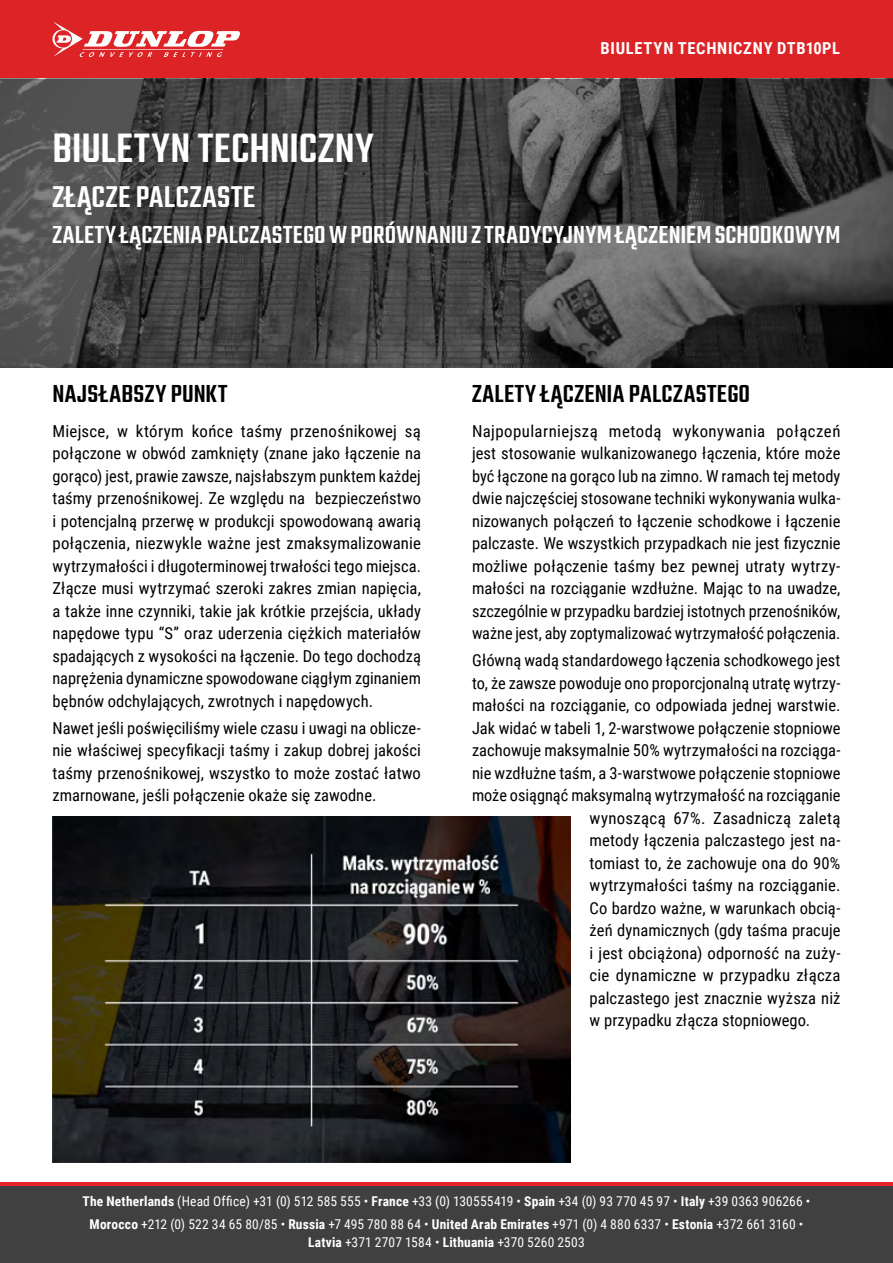
<style>
.page{position:relative;width:893px;height:1263px;background:#fff}
.page>*{position:absolute;margin:0;border:0;box-sizing:border-box;transform-origin:0 0}
.t1{font:500 45px "Teko";letter-spacing:.01em;color:#fff}
.t2{font:500 33px "Teko";letter-spacing:.015em;color:#fff}
.t3{font:500 27px "Teko";letter-spacing:.01em;color:#fff}
.t4{font:500 27px "Teko";letter-spacing:.015em;color:#000}
.t5{font:16.5px/22.5px "Roboto Condensed";letter-spacing:.005em;color:#000;text-align:justify}
.t6{font:700 16.5px "Roboto Condensed";letter-spacing:.04em;color:#fff}
.t7{font:13.5px/22.5px "Roboto Condensed";letter-spacing:.015em;color:#fff;text-align:center}
.s1{font-weight:700}
</style>
<div class="page">
<div style="left:0;top:0;width:893px;height:79px;background:#dc2326"></div>
<svg style="left:52px;top:22px;width:188px;height:35px"></svg>
<svg style="left:0;top:79px;width:893px;height:288px;background:#414141"></svg>
<div style="left:0;top:1184px;width:893px;height:79px;background:#404040"></div>
<hr style="left:0;top:1182px;width:893px;height:3px;background:#ec2027">
<img style="left:52px;top:817px;width:519px;height:345px">
<h1 class="t1" style="left:52px;top:122px;width:323px">BIULETYN TECHNICZNY</h1>
<p class="t6" style="left:601px;top:37px;width:241px">BIULETYN TECHNICZNY DTB10PL</p>
<h2 class="t2" style="left:52px;top:178px;width:204px">ZŁĄCZE PALCZASTE</h2>
<h3 class="t3" style="left:52px;top:219px;width:789px">ZALETY ŁĄCZENIA PALCZASTEGO W PORÓWNANIU Z TRADYCYJNYM ŁĄCZENIEM SCHODKOWYM</h3>
<h3 class="t4" style="left:52px;top:378px;width:176px">NAJSŁABSZY PUNKT</h3>
<p class="t5" style="left:52px;top:419px;width:370px">Miejsce, w którym końce taśmy przenośnikowej są połączone w obwód zamknięty (znane jako łączenie na gorąco) jest, prawie zawsze, najsłabszym punktem każdej taśmy przenośnikowej. Ze względu na bezpieczeństwo i potencjalną przerwę w produkcji spowodowaną awarią połączenia, niezwykle ważne jest zmaksymalizowanie wytrzymałości i długoterminowej trwałości tego miejsca.<br>Złącze musi wytrzymać szeroki zakres zmian napięcia, a także inne czynniki, takie jak krótkie przejścia, układy napędowe typu “S” oraz uderzenia ciężkich materiałów spadających z wysokości na łączenie. Do tego dochodzą naprężenia dynamiczne spowodowane ciągłym zginaniem bębnów odchylających, zwrotnych i napędowych.</p>
<p class="t5" style="left:52px;top:716px;width:370px">Nawet jeśli poświęciliśmy wiele czasu i uwagi na oblicze&shy;nie właściwej specyfikacji taśmy i zakup dobrej jakości taśmy przenośnikowej, wszystko to może zostać łatwo zmarnowane, jeśli połączenie okaże się zawodne.</p>
<h3 class="t4" style="left:472px;top:378px;width:280px">ZALETY ŁĄCZENIA PALCZASTEGO</h3>
<p class="t5" style="left:472px;top:419px;width:370px">Najpopularniejszą metodą wykonywania połączeń jest stosowanie wulkanizowanego łączenia, które może być łączone na gorąco lub na zimno. W ramach tej metody dwie najczęściej stosowane techniki wykonywania wulka&shy;nizowanych połączeń to łączenie schodkowe i łączenie palczaste. We wszystkich przypadkach nie jest fizycznie możliwe połączenie taśmy bez pewnej utraty wytrzy&shy;małości na rozciąganie wzdłużne. Mając to na uwadze, szczególnie w przypadku bardziej istotnych przenośników, ważne jest, aby zoptymalizować wytrzymałość połączenia.</p>
<p class="t5" style="left:472px;top:648px;width:370px">Główną wadą standardowego łączenia schodkowego jest</p>
<p class="t5" style="left:472px;top:671px;width:370px">to, że zawsze powoduje ono proporcjonalną utratę wytrzy-</p>
<p class="t5" style="left:472px;top:693px;width:370px">małości na rozciąganie, co odpowiada jednej warstwie.</p>
<p class="t5" style="left:472px;top:716px;width:370px">Jak widać w tabeli 1, 2-warstwowe połączenie stopniowe</p>
<p class="t5" style="left:472px;top:738px;width:370px">zachowuje maksymalnie 50% wytrzymałości na rozciąga-</p>
<p class="t5" style="left:472px;top:761px;width:370px">nie wzdłużne taśm, a 3-warstwowe połączenie stopniowe</p>
<p class="t5" style="left:472px;top:783px;width:370px">może osiągnąć maksymalną wytrzymałość na rozciąganie</p>
<p class="t5" style="left:590px;top:806px;width:252px">wynoszącą 67%. Zasadniczą zaletą</p>
<p class="t5" style="left:590px;top:828px;width:252px">metody łączenia palczastego jest na-</p>
<p class="t5" style="left:590px;top:851px;width:252px">tomiast to, że zachowuje ona do 90%</p>
<p class="t5" style="left:590px;top:873px;width:252px">wytrzymałości taśmy na rozciąganie.</p>
<p class="t5" style="left:590px;top:896px;width:252px">Co bardzo ważne, w warunkach obcią-</p>
<p class="t5" style="left:590px;top:918px;width:252px">żeń dynamicznych (gdy taśma pracuje</p>
<p class="t5" style="left:590px;top:941px;width:252px">i jest obciążona) odporność na zuży-</p>
<p class="t5" style="left:590px;top:963px;width:252px">cie dynamiczne w przypadku złącza</p>
<p class="t5" style="left:590px;top:986px;width:252px">palczastego jest znacznie wyższa niż</p>
<p class="t5" style="left:590px;top:1008px;width:222px">w przypadku złącza stopniowego.</p>
<p class="t7" style="left:83px;top:1189px;width:729px"><span class="s1">The Netherlands</span> (Head Office) +31 (0) 512 585 555 • <span class="s1">France</span> +33 (0) 130555419 • <span class="s1">Spain</span> +34 (0) 93 770 45 97 • <span class="s1">Italy</span> +39 0363 906266 •<br><span class="s1">Morocco</span> +212 (0) 522 34 65 80/85 • <span class="s1">Russia</span> +7 495 780 88 64 • <span class="s1">United Arab Emirates</span> +971 (0) 4 880 6337 • <span class="s1">Estonia</span> +372 661 3160 •</p>
<p class="t7" style="left:308px;top:1230px;width:278px"><span class="s1">Latvia</span> +371 2707 1584 • <span class="s1">Lithuania</span> +370 5260 2503</p>
</div>
